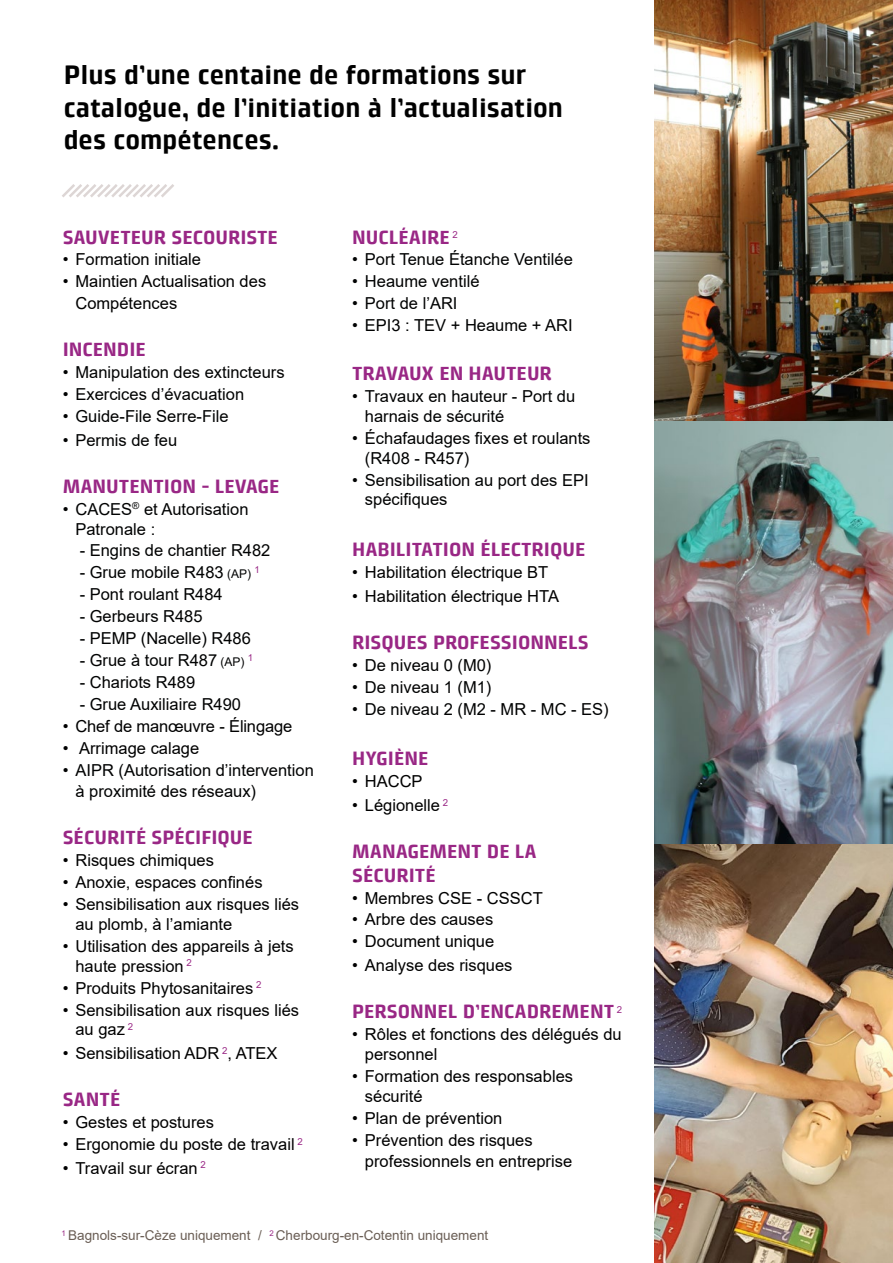
<style>
.page{position:relative;width:893px;height:1263px;background:#fff}
.page>*{position:absolute;margin:0;border:0;box-sizing:border-box;transform-origin:0 0}
.t1{font:700 27px/32.4px "Klint Pro";color:#000}
.t2{font:700 19.5px/23.4px "Klint Pro";color:#992785}
.t3{font:16.5px/19.8px "Arial";color:#000}
.t4{font:16.5px/19.8px "Arial";color:#010202}
.t5{font:13.5px "Arial";color:#6a5e55}
.t6{font:9.6px "Arial";color:#992785}
.s1{font-size:12px}
</style>
<div class="page">
<img style="left:655px;top:0;width:238px;height:1263px">
<svg style="left:62px;top:184px;width:112px;height:13px"></svg>
<p class="t1" style="left:64px;top:59px;width:501px">Plus d’une centaine de formations sur catalogue, de l’initiation à l’actualisation des compétences.</p>
<p class="t2" style="left:63px;top:225px;width:217px">SAUVETEUR SECOURISTE</p>
<p class="t3" style="left:63px;top:250px;width:140px">• Formation initiale</p>
<p class="t3" style="left:75px;top:271px;width:192px;line-height:21.6px;text-indent:-13px">• Maintien Actualisation des<br>Compétences</p>
<p class="t2" style="left:63px;top:338px;width:85px">INCENDIE</p>
<p class="t4" style="left:63px;top:362px;width:223px">• Manipulation des extincteurs</p>
<p class="t4" style="left:63px;top:384px;width:183px">• Exercices d’évacuation</p>
<p class="t4" style="left:63px;top:406px;width:167px">• Guide-File Serre-File</p>
<p class="t4" style="left:63px;top:430px;width:116px">• Permis de feu</p>
<p class="t2" style="left:63px;top:474px;width:218px">MANUTENTION - LEVAGE</p>
<p class="t4" style="left:75px;top:499px;width:175px;text-indent:-13px">• CACES<sup>®</sup> et Autorisation<br>Patronale :</p>
<p class="t4" style="left:80px;top:541px;width:192px">- Engins de chantier R482</p>
<p class="t4" style="left:80px;top:562px;width:173px">- Grue mobile R483 <span class="s1">(AP)</span></p>
<p class="t6" style="left:254px;top:563px;width:7px">1</p>
<p class="t4" style="left:80px;top:584px;width:145px">- Pont roulant R484</p>
<p class="t4" style="left:80px;top:606px;width:124px">- Gerbeurs R485</p>
<p class="t4" style="left:80px;top:628px;width:173px">- PEMP (Nacelle) R486</p>
<p class="t4" style="left:80px;top:650px;width:166px">- Grue à tour R487 <span class="s1">(AP)</span></p>
<p class="t6" style="left:248px;top:651px;width:7px">1</p>
<p class="t4" style="left:80px;top:672px;width:117px">- Chariots R489</p>
<p class="t4" style="left:80px;top:694px;width:163px">- Grue Auxiliaire R490</p>
<p class="t3" style="left:63px;top:716px;width:231px">• Chef de manœuvre - Élingage</p>
<p class="t3" style="left:63px;top:738px;width:138px">• Arrimage calage</p>
<p class="t4" style="left:75px;top:759px;width:240px;line-height:21.6px;text-indent:-13px">• AIPR (Autorisation d’intervention à proximité des réseaux)</p>
<p class="t2" style="left:63px;top:826px;width:192px">SÉCURITÉ SPÉCIFIQUE</p>
<p class="t3" style="left:63px;top:850px;width:153px">• Risques chimiques</p>
<p class="t3" style="left:63px;top:872px;width:201px">• Anoxie, espaces confinés</p>
<p class="t3" style="left:75px;top:894px;width:225px;text-indent:-13px">• Sensibilisation aux risques liés au plomb, à l’amiante</p>
<p class="t3" style="left:75px;top:936px;width:220px;text-indent:-13px">• Utilisation des appareils à jets haute pression <sup>2</sup></p>
<p class="t3" style="left:63px;top:978px;width:200px">• Produits Phytosanitaires <sup>2</sup></p>
<p class="t3" style="left:75px;top:1000px;width:225px;text-indent:-13px">• Sensibilisation aux risques liés au gaz <sup>2</sup></p>
<p class="t3" style="left:63px;top:1043px;width:216px">• Sensibilisation ADR <sup>2</sup>, ATEX</p>
<p class="t2" style="left:63px;top:1088px;width:59px">SANTÉ</p>
<p class="t3" style="left:63px;top:1112px;width:153px">• Gestes et postures</p>
<p class="t3" style="left:63px;top:1134px;width:241px">• Ergonomie du poste de travail <sup>2</sup></p>
<p class="t3" style="left:63px;top:1158px;width:145px">• Travail sur écran <sup>2</sup></p>
<p class="t2" style="left:352px;top:225px;width:107px">NUCLÉAIRE <sup>2</sup></p>
<p class="t4" style="left:352px;top:250px;width:222px">• Port Tenue Étanche Ventilée</p>
<p class="t4" style="left:352px;top:272px;width:129px">• Heaume ventilé</p>
<p class="t4" style="left:352px;top:293px;width:107px">• Port de l’ARI</p>
<p class="t4" style="left:352px;top:315px;width:222px">• EPI3 : TEV + Heaume + ARI</p>
<p class="t2" style="left:352px;top:362px;width:201px">TRAVAUX EN HAUTEUR</p>
<p class="t4" style="left:365px;top:386px;width:212px;text-indent:-13px">• Travaux en hauteur - Port du harnais de sécurité</p>
<p class="t4" style="left:365px;top:428px;width:227px;text-indent:-13px">• Échafaudages fixes et roulants (R408 - R457)</p>
<p class="t4" style="left:365px;top:470px;width:225px;text-indent:-13px">• Sensibilisation au port des EPI spécifiques</p>
<p class="t2" style="left:352px;top:538px;width:235px">HABILITATION ÉLECTRIQUE</p>
<p class="t3" style="left:352px;top:562px;width:198px">• Habilitation électrique BT</p>
<p class="t3" style="left:352px;top:586px;width:208px">• Habilitation électrique HTA</p>
<p class="t2" style="left:352px;top:631px;width:238px">RISQUES PROFESSIONNELS</p>
<p class="t4" style="left:352px;top:655px;width:141px">• De niveau 0 (M0)</p>
<p class="t4" style="left:352px;top:677px;width:141px">• De niveau 1 (M1)</p>
<p class="t4" style="left:352px;top:699px;width:258px">• De niveau 2 (M2 - MR - MC - ES)</p>
<p class="t2" style="left:352px;top:747px;width:78px">HYGIÈNE</p>
<p class="t3" style="left:352px;top:771px;width:72px">• HACCP</p>
<p class="t3" style="left:352px;top:795px;width:98px">• Légionelle <sup>2</sup></p>
<p class="t2" style="left:352px;top:840px;width:186px">MANAGEMENT DE LA<br>SÉCURITÉ</p>
<p class="t3" style="left:352px;top:888px;width:192px">• Membres CSE - CSSCT</p>
<p class="t3" style="left:352px;top:910px;width:143px">• Arbre des causes</p>
<p class="t3" style="left:352px;top:931px;width:144px">• Document unique</p>
<p class="t3" style="left:352px;top:955px;width:162px">• Analyse des risques</p>
<p class="t2" style="left:352px;top:1000px;width:272px">PERSONNEL D’ENCADREMENT <sup>2</sup></p>
<p class="t3" style="left:365px;top:1024px;width:258px;text-indent:-13px">• Rôles et fonctions des délégués du personnel</p>
<p class="t3" style="left:365px;top:1066px;width:210px;text-indent:-13px">• Formation des responsables sécurité</p>
<p class="t3" style="left:352px;top:1108px;width:152px">• Plan de prévention</p>
<p class="t3" style="left:365px;top:1129px;width:209px;line-height:21.6px;text-indent:-13px">• Prévention des risques professionnels en entreprise</p>
<p class="t5" style="left:62px;top:1226px;width:428px"><sup>1</sup> Bagnols-sur-Cèze uniquement / <sup>2</sup> Cherbourg-en-Cotentin uniquement</p>
</div>
